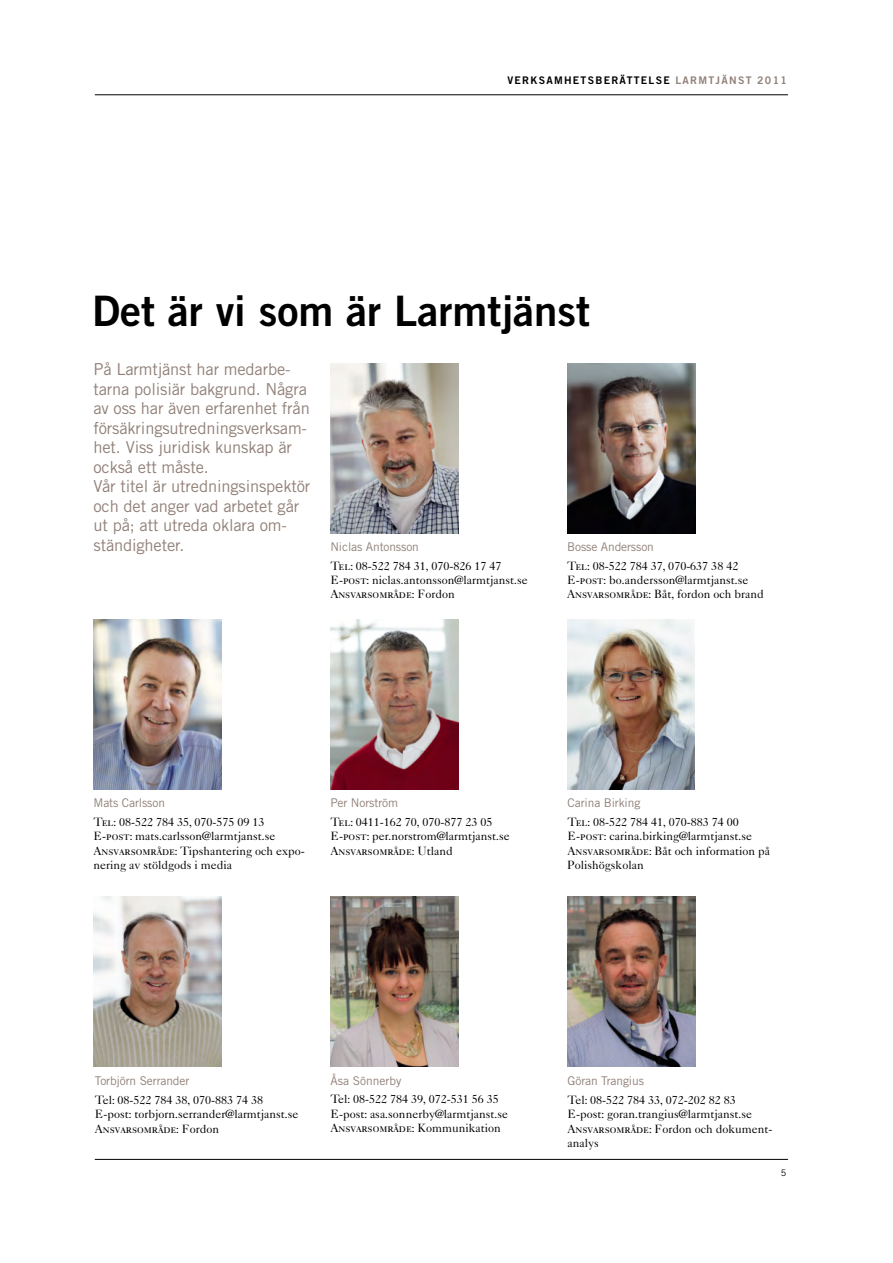
<style>
.page{position:relative;width:893px;height:1263px;background:#fff}
.page>*{position:absolute;margin:0;border:0;box-sizing:border-box;transform-origin:0 0}
.t1{font:42px "Trade Gothic LT Std Bd 2";color:#000}
.t2{font:16.5px/19.5px "Trade Gothic LT Std";letter-spacing:-.01em;color:#918078}
.t3{font:12px/14.4px "Caslon 540 LT Std";color:#000}
.t4{font:12px "Trade Gothic LT Std";letter-spacing:-.01em;color:#918078}
.t5{font:10.5px "Trade Gothic LT Std Bd 2";letter-spacing:.12em;color:#000}
.t6{font:9px "Trade Gothic LT Std";color:#000}
.s1{color:#918078}
</style>
<div class="page">
<hr style="left:95px;top:95px;width:693px;height:1px;background:#000">
<hr style="left:95px;top:1159px;width:693px;height:1px;background:#000">
<img style="left:568px;top:363px;width:127px;height:170px">
<img style="left:330px;top:363px;width:128px;height:170px">
<img style="left:567px;top:620px;width:128px;height:170px">
<img style="left:94px;top:620px;width:127px;height:170px">
<img style="left:330px;top:620px;width:128px;height:170px">
<img style="left:568px;top:896px;width:127px;height:170px">
<img style="left:94px;top:896px;width:127px;height:170px">
<img style="left:330px;top:896px;width:128px;height:170px">
<p class="t5" style="left:507px;top:76px;width:281px">VERKSAMHETSBERÄTTELSE <span class="s1">LARMTJÄNST 2011</span></p>
<h1 class="t1" style="left:92px;top:296px;width:499px">Det är vi som är Larmtjänst</h1>
<p class="t2" style="left:94px;top:361px;width:218px">På Larmtjänst har medarbe&shy;tarna polisiär bakgrund. Några av oss har även erfarenhet från försäkringsutredningsverksam&shy;het. Viss juridisk kunskap är också ett måste.<br>Vår titel är utredningsinspektör och det anger vad arbetet går ut på; att utreda oklara om&shy;ständigheter.</p>
<p class="t4" style="left:330px;top:542px;width:90px">Niclas Antonsson</p>
<p class="t3" style="left:330px;top:559px;width:199px">Tel: 08-522 784 31, 070-826 17 47<br>E-post: niclas.antonsson@larmtjanst.se<br>Ansvarsområde: Fordon</p>
<p class="t4" style="left:567px;top:542px;width:88px">Bosse Andersson</p>
<p class="t3" style="left:567px;top:559px;width:198px">Tel: 08-522 784 37, 070-637 38 42<br>E-post: bo.andersson@larmtjanst.se<br>Ansvarsområde: Båt, fordon och brand</p>
<p class="t4" style="left:94px;top:799px;width:73px">Mats Carlsson</p>
<p class="t3" style="left:94px;top:816px;width:213px">Tel: 08-522 784 35, 070-575 09 13<br>E-post: mats.carlsson@larmtjanst.se Ansvarsområde: Tipshantering och expo&shy;nering av stöldgods i media</p>
<p class="t4" style="left:330px;top:799px;width:69px">Per Norström</p>
<p class="t3" style="left:330px;top:816px;width:181px">Tel: 0411-162 70, 070-877 23 05<br>E-post: per.norstrom@larmtjanst.se<br>Ansvarsområde: Utland</p>
<p class="t4" style="left:568px;top:799px;width:74px">Carina Birking</p>
<p class="t3" style="left:568px;top:816px;width:204px">Tel: 08-522 784 41, 070-883 74 00<br>E-post: carina.birking@larmtjanst.se<br>Ansvarsområde: Båt och information på<br>Polishögskolan</p>
<p class="t4" style="left:95px;top:1076px;width:96px">Torbjörn Serrander</p>
<p class="t3" style="left:95px;top:1094px;width:205px">Tel: 08-522 784 38, 070-883 74 38<br>E-post: torbjorn.serrander@larmtjanst.se<br>Ansvarsområde: Fordon</p>
<p class="t4" style="left:330px;top:1076px;width:72px">Åsa Sönnerby</p>
<p class="t3" style="left:330px;top:1093px;width:179px">Tel: 08-522 784 39, 072-531 56 35<br>E-post: asa.sonnerby@larmtjanst.se<br>Ansvarsområde: Kommunikation</p>
<p class="t4" style="left:568px;top:1076px;width:78px">Göran Trangius</p>
<p class="t3" style="left:568px;top:1094px;width:206px">Tel: 08-522 784 33, 072-202 82 83<br>E-post: goran.trangius@larmtjanst.se<br>Ansvarsområde: Fordon och dokument&shy;analys</p>
<p class="t6" style="left:781px;top:1170px;width:7px">5</p>
</div>
